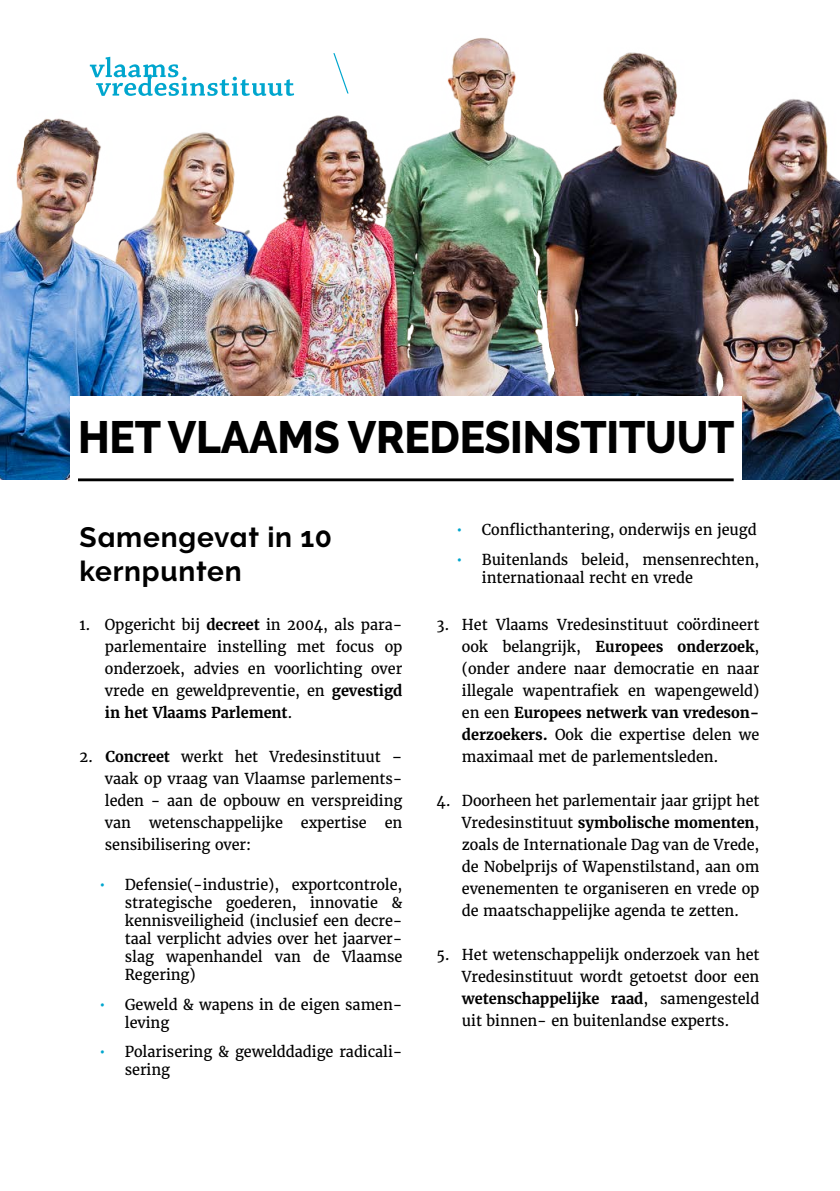
<style>
.page{position:relative;width:840px;height:1191px;background:#fff}
.page>*{position:absolute;margin:0;border:0;box-sizing:border-box;transform-origin:0 0}
._01_-_Titel_coverpagina{font:800 45.2px "Raleway";letter-spacing:-.005em;color:#000;scale:.94 1}
._01_-_Titel_binnenwerk{font:700 28px/34px "Raleway";letter-spacing:.03em;color:#000}
.t1{font:15px/22px "Merriweather";letter-spacing:-.005em;color:#000;text-align:justify}
.s1{font-weight:700}
.s2{color:#00a6ce}
</style>
<div class="page">
<img style="left:0;top:38px;width:839px;height:441px">
<svg style="left:332px;top:53px;width:17px;height:40px"></svg>
<div style="left:70px;top:396px;width:671px;height:88px;background:#fff"></div>
<hr style="left:78px;top:478px;width:655px;height:3px;background:#000">
<svg style="left:90px;top:57px;width:204px;height:39px"></svg>
<p class="_01_-_Titel_coverpagina" style="left:78px;top:411px;width:699px">HET VLAAMS VREDESINSTITUUT</p>
<p class="_01_-_Titel_binnenwerk" style="left:79px;top:520px;width:254px">Samengevat in 10 kernpunten</p>
<p class="t1" style="left:105px;top:613px;width:299px;text-indent:-25px">1. Opgericht bij <span class="s1">decreet</span> in 2004, als para&shy;parlementaire instelling met focus op onderzoek, advies en voorlichting over vrede en geweldpreventie, en <span class="s1">gevestigd in het Vlaams Parlement</span>.</p>
<p class="t1" style="left:105px;top:745px;width:299px;text-indent:-25px">2. <span class="s1">Concreet</span> werkt het Vredesinstituut – vaak op vraag van Vlaamse parlements&shy;leden - aan de opbouw en verspreiding van wetenschappelijke expertise en sensibilisering over:</p>
<p class="t1" style="left:125px;top:876px;width:279px;line-height:18px;text-indent:-25px"><span class="s2">•</span> Defensie(-industrie), exportcontrole, strategische goederen, innovatie &amp; kennisveiligheid (inclusief een decre&shy;taal verplicht advies over het jaarver&shy;slag wapenhandel van de Vlaamse Regering)</p>
<p class="t1" style="left:125px;top:995px;width:279px;line-height:18px;text-indent:-25px"><span class="s2">•</span> Geweld &amp; wapens in de eigen samen&shy;leving</p>
<p class="t1" style="left:125px;top:1042px;width:279px;line-height:18px;text-indent:-25px"><span class="s2">•</span> Polarisering &amp; gewelddadige radicali&shy;sering</p>
<p class="t1" style="left:456px;top:519px;width:301px"><span class="s2">•</span> Conflicthantering, onderwijs en jeugd</p>
<p class="t1" style="left:481px;top:550px;width:279px;line-height:18px;text-indent:-25px"><span class="s2">•</span> Buitenlands beleid, mensenrechten, internationaal recht en vrede</p>
<p class="t1" style="left:461px;top:613px;width:299px;text-indent:-25px">3. Het Vlaams Vredesinstituut coördineert ook belangrijk, <span class="s1">Europees onderzoek</span>, (onder andere naar democratie en naar illegale wapentrafiek en wapengeweld) en een <span class="s1">Europees netwerk van vredeson&shy;derzoekers.</span> Ook die expertise delen we maximaal met de parlementsleden.</p>
<p class="t1" style="left:461px;top:789px;width:299px;text-indent:-25px">4. Doorheen het parlementair jaar grijpt het Vredesinstituut <span class="s1">symbolische momenten</span>, zoals de Internationale Dag van de Vrede, de Nobelprijs of Wapenstilstand, aan om evenementen te organiseren en vrede op de maatschappelijke agenda te zetten.</p>
<p class="t1" style="left:461px;top:943px;width:299px;text-indent:-25px">5. Het wetenschappelijk onderzoek van het Vredesinstituut wordt getoetst door een <span class="s1">wetenschappelijke raad</span>, samengesteld uit binnen- en buitenlandse experts.</p>
</div>
